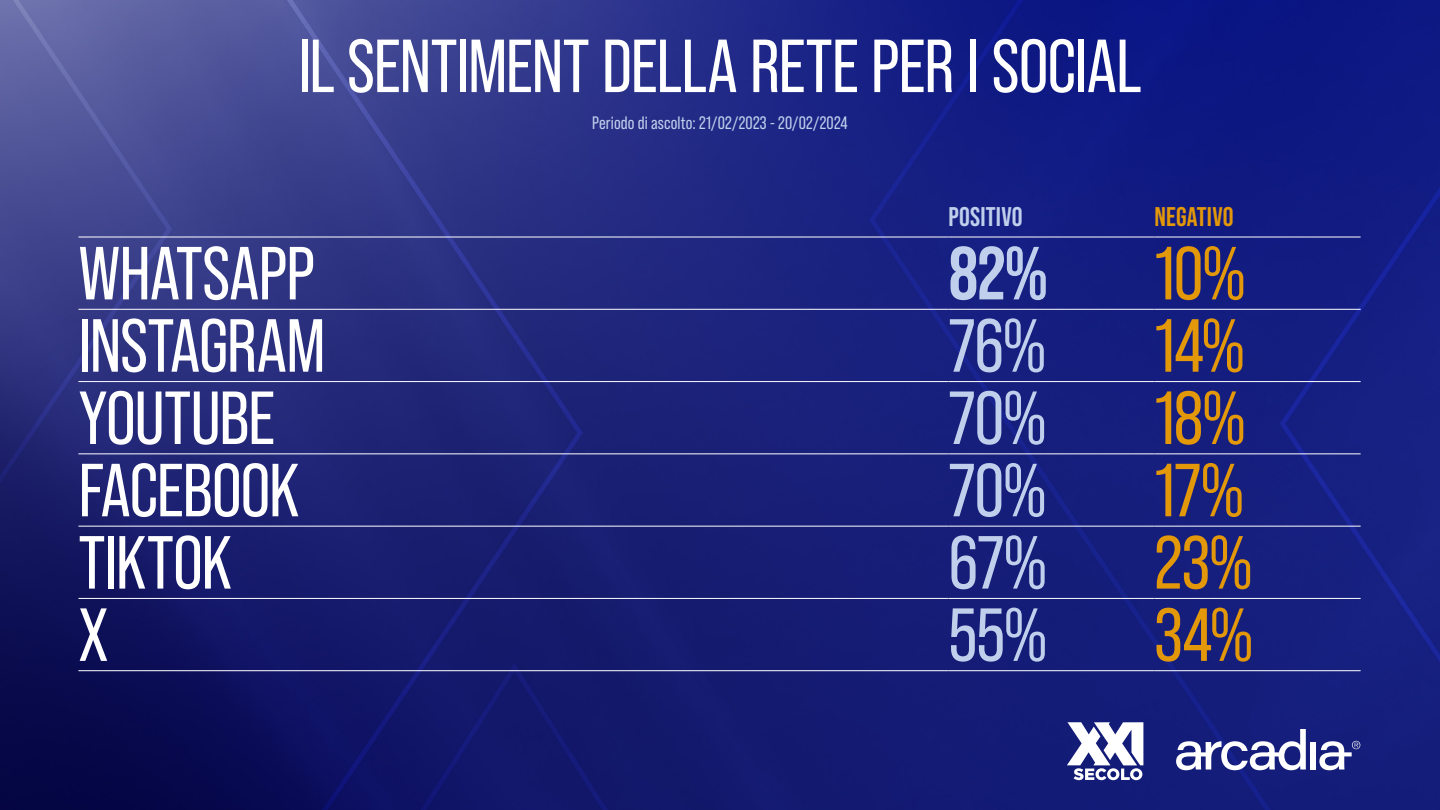
<style>
.page{position:relative;width:1440px;height:810px;background:#fff}
.page>*{position:absolute;margin:0;border:0;box-sizing:border-box;transform-origin:0 0}
.t1{font:75px "Bebas Neue Pro";letter-spacing:-.01em;color:#fff}
.t2{font:75px "Bebas Neue Pro";letter-spacing:-.015em;color:#e3980a}
.t3{font:75px "Bebas Neue Pro";letter-spacing:-.01em;color:#bfcfec}
.t4{font:700 75px "Bebas Neue Pro";color:#bfcfec}
.t5{font:700 27px "Bebas Neue Pro";letter-spacing:.01em;color:#bfcfec}
.t6{font:700 27px "Bebas Neue Pro";letter-spacing:.005em;color:#e3980a}
.t7{font:18px "Bebas Neue Pro";letter-spacing:.01em;color:#bfcfec}
</style>
<div class="page">
<img style="left:0;top:0;width:1440px;height:810px">
<hr style="left:78px;top:237px;width:871px;height:1px;background:#fff">
<hr style="left:949px;top:237px;width:206px;height:1px;background:#fff">
<hr style="left:1155px;top:237px;width:206px;height:1px;background:#fff">
<hr style="left:78px;top:309px;width:871px;height:1px;background:#fff">
<hr style="left:949px;top:309px;width:206px;height:1px;background:#fff">
<hr style="left:1155px;top:309px;width:206px;height:1px;background:#fff">
<hr style="left:78px;top:381px;width:871px;height:1px;background:#fff">
<hr style="left:949px;top:381px;width:206px;height:1px;background:#fff">
<hr style="left:1155px;top:381px;width:206px;height:1px;background:#fff">
<hr style="left:78px;top:453px;width:871px;height:1px;background:#fff">
<hr style="left:949px;top:453px;width:206px;height:1px;background:#fff">
<hr style="left:1155px;top:453px;width:206px;height:1px;background:#fff">
<hr style="left:78px;top:526px;width:871px;height:1px;background:#fff">
<hr style="left:949px;top:526px;width:206px;height:1px;background:#fff">
<hr style="left:1155px;top:526px;width:206px;height:1px;background:#fff">
<hr style="left:78px;top:598px;width:871px;height:1px;background:#fff">
<hr style="left:949px;top:598px;width:206px;height:1px;background:#fff">
<hr style="left:1155px;top:598px;width:206px;height:1px;background:#fff">
<hr style="left:78px;top:670px;width:871px;height:1px;background:#fff">
<hr style="left:949px;top:670px;width:206px;height:1px;background:#fff">
<hr style="left:1155px;top:670px;width:206px;height:1px;background:#fff">
<div style="left:1216px;top:82px;width:103px;height:33px;background:#0c1781"></div>
<hr style="left:1323px;top:93px;width:4px;height:22px;background:#0d1882">
<svg style="left:1330px;top:92px;width:32px;height:23px"></svg>
<svg style="left:1067px;top:722px;width:76px;height:58px"></svg>
<svg style="left:1176px;top:729px;width:130px;height:41px"></svg>
<div style="left:1311px;top:742px;width:5px;height:28px;background:#fff"></div>
<svg style="left:1319px;top:741px;width:41px;height:29px"></svg>
<p class="t1" style="left:298px;top:24px;width:845px">IL SENTIMENT DELLA RETE PER I SOCIAL</p>
<p class="t7" style="left:592px;top:112px;width:257px">Periodo di ascolto: 21/02/2023 - 20/02/2024</p>
<p class="t5" style="left:949px;top:201px;width:76px">POSITIVO</p>
<p class="t6" style="left:1155px;top:201px;width:81px">NEGATIVO</p>
<p class="t1" style="left:78px;top:231px;width:238px">WHATSAPP</p>
<p class="t4" style="left:949px;top:230px;width:100px">82%</p>
<p class="t2" style="left:1155px;top:231px;width:92px">10%</p>
<p class="t1" style="left:78px;top:303px;width:249px">INSTAGRAM</p>
<p class="t3" style="left:949px;top:303px;width:99px">76%</p>
<p class="t2" style="left:1155px;top:303px;width:91px">14%</p>
<p class="t1" style="left:78px;top:376px;width:198px">YOUTUBE</p>
<p class="t3" style="left:949px;top:376px;width:99px">70%</p>
<p class="t2" style="left:1155px;top:376px;width:92px">18%</p>
<p class="t1" style="left:78px;top:448px;width:223px">FACEBOOK</p>
<p class="t3" style="left:949px;top:448px;width:99px">70%</p>
<p class="t2" style="left:1155px;top:448px;width:91px">17%</p>
<p class="t1" style="left:78px;top:520px;width:155px">TIKTOK</p>
<p class="t3" style="left:949px;top:520px;width:100px">67%</p>
<p class="t2" style="left:1155px;top:520px;width:99px">23%</p>
<p class="t1" style="left:78px;top:593px;width:32px">X</p>
<p class="t3" style="left:949px;top:593px;width:100px">55%</p>
<p class="t2" style="left:1155px;top:593px;width:100px">34%</p>
</div>
